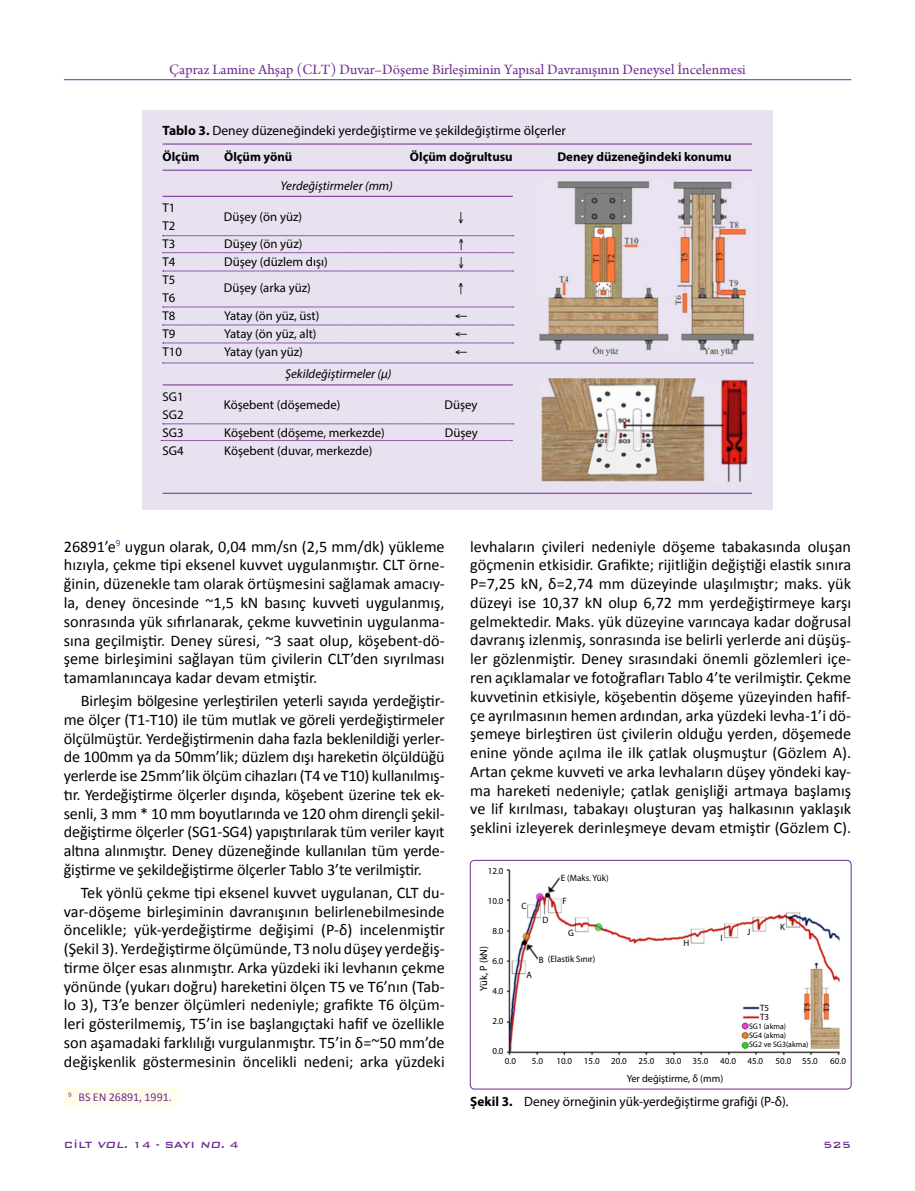
<style>
.page{position:relative;width:915px;height:1191px;background:#fff}
.page>*{position:absolute;margin:0;border:0;box-sizing:border-box;transform-origin:0 0}
.t1{font:16.2px/18.8px "Calibri";color:#000;text-align:justify}
.t2{font:15px "Arno Pro";color:#6f2c91}
.t3{font:13.5px "Myriad Pro";color:#000}
.t4{font:12.75px/18px "Myriad Pro";color:#000;text-align:justify}
.t5{font:700 12.75px "Myriad Pro";color:#000}
.t6{font:italic 12.75px "Myriad Pro";color:#000}
.t7{font:500 12px "Bank Gothic BT";color:#6f2c91}
.t8{font:12px "Calibri";color:#6f2c91}
.t9{font:10.5px "Myriad Pro";color:#000}
.t10{font:9.15px/9.3px "Myriad Pro";color:#000}
.t11{font:8.1px/9.3px "Myriad Pro";color:#000}
.s1{font-weight:700}
.s2{font-style:italic}
</style>
<div class="page">
<hr style="left:64px;top:79px;width:786px;height:1px;background:#6f2c91">
<div style="left:64px;top:1088px;width:112px;height:17px;background:#fffde9"></div>
<div style="left:142px;top:110px;width:630px;height:400px;background:#e8e1f0"></div>
<hr style="left:162px;top:170px;width:590px;height:1px;background:#6f2c91">
<hr style="left:162px;top:196px;width:350px;height:1px;background:#6f2c91">
<svg style="left:162px;top:307px;width:351px;height:1px"></svg>
<svg style="left:162px;top:325px;width:351px;height:1px"></svg>
<svg style="left:162px;top:343px;width:351px;height:1px"></svg>
<svg style="left:162px;top:423px;width:351px;height:1px"></svg>
<svg style="left:161px;top:440px;width:351px;height:1px"></svg>
<hr style="left:162px;top:385px;width:350px;height:1px;background:#6f2c91">
<svg style="left:162px;top:363px;width:590px;height:1px"></svg>
<hr style="left:162px;top:144px;width:590px;height:1px;background:#6f2c91">
<hr style="left:162px;top:493px;width:590px;height:1px;background:#6f2c91">
<img style="left:506px;top:869px;width:334px;height:187px">
<div style="left:470px;top:860px;width:381px;height:229px;border:1px solid #6f2c91;border-radius:4px"></div>
<img style="left:539px;top:181px;width:215px;height:175px">
<img style="left:541px;top:378px;width:207px;height:105px">
<svg style="left:162px;top:235px;width:351px;height:37px"></svg>
<p class="t2" style="left:169px;top:61px;width:578px">Çapraz Lamine Ahşap (CLT) Duvar–Döşeme Birleşiminin Yapısal Davranışının Deneysel İncelenmesi</p>
<p class="t3" style="left:162px;top:123px;width:404px"><span class="s1">Tablo 3.</span> Deney düzeneğindeki yerdeğiştirme ve şekildeğiştirme ölçerler</p>
<p class="t5" style="left:162px;top:148px;width:38px">Ölçüm</p>
<p class="t5" style="left:224px;top:148px;width:70px">Ölçüm yönü</p>
<p class="t5" style="left:410px;top:148px;width:104px">Ölçüm doğrultusu</p>
<p class="t5" style="left:557px;top:148px;width:176px">Deney düzeneğindeki konumu</p>
<p class="t6" style="left:280px;top:177px;width:114px">Yerdeğiştirmeler (mm)</p>
<p class="t4" style="left:162px;top:198px;width:14px">T1<br>T2<br>T3</p>
<p class="t4" style="left:224px;top:207px;width:80px">Düşey (ön yüz)</p>
<p class="t4" style="left:224px;top:234px;width:80px">Düşey (ön yüz)</p>
<p class="t4" style="left:162px;top:252px;width:14px">T4</p>
<p class="t4" style="left:224px;top:252px;width:105px">Düşey (düzlem dışı)</p>
<p class="t4" style="left:162px;top:270px;width:14px">T5<br>T6<br>T8</p>
<p class="t4" style="left:224px;top:279px;width:88px">Düşey (arka yüz)</p>
<p class="t4" style="left:224px;top:306px;width:97px">Yatay (ön yüz, üst)</p>
<p class="t4" style="left:162px;top:324px;width:14px">T9</p>
<p class="t4" style="left:224px;top:324px;width:94px">Yatay (ön yüz, alt)</p>
<p class="t4" style="left:162px;top:342px;width:21px">T10</p>
<p class="t4" style="left:224px;top:342px;width:80px">Yatay (yan yüz)</p>
<p class="t6" style="left:285px;top:366px;width:108px">Şekildeğiştirmeler (μ)</p>
<p class="t4" style="left:163px;top:387px;width:23px">SG1<br>SG2<br>SG3</p>
<p class="t4" style="left:224px;top:396px;width:118px">Köşebent (döşemede)</p>
<p class="t4" style="left:444px;top:396px;width:34px">Düşey</p>
<p class="t4" style="left:224px;top:423px;width:162px">Köşebent (döşeme, merkezde)</p>
<p class="t4" style="left:445px;top:423px;width:34px">Düşey</p>
<p class="t4" style="left:163px;top:441px;width:23px">SG4</p>
<p class="t4" style="left:224px;top:441px;width:150px">Köşebent (duvar, merkezde)</p>
<p class="t1" style="left:64px;top:536px;width:382px">26891’e<sup>9</sup> uygun olarak, 0,04 mm/sn (2,5 mm/dk) yükleme hızıyla, çekme tipi eksenel kuvvet uygulanmıştır. CLT örne&shy;ğinin, düzenekle tam olarak örtüşmesini sağlamak amacıy&shy;la, deney öncesinde ~1,5 kN basınç kuvveti uygulanmış, sonrasında yük sıfırlanarak, çekme kuvvetinin uygulanma&shy;sına geçilmiştir. Deney süresi, ~3 saat olup, köşebent-dö&shy;şeme birleşimini sağlayan tüm çivilerin CLT’den sıyrılması tamamlanıncaya kadar devam etmiştir.</p>
<p class="t1" style="left:64px;top:690px;width:382px;text-indent:17px">Birleşim bölgesine yerleştirilen yeterli sayıda yerdeğiştir&shy;me ölçer (T1-T10) ile tüm mutlak ve göreli yerdeğiştirmeler ölçülmüştür. Yerdeğiştirmenin daha fazla beklenildiği yerler&shy;de 100mm ya da 50mm’lik; düzlem dışı hareketin ölçüldüğü yerlerde ise 25mm’lik ölçüm cihazları (T4 ve T10) kullanılmış&shy;tır. Yerdeğiştirme ölçerler dışında, köşebent üzerine tek ek&shy;senli, 3 mm * 10 mm boyutlarında ve 120 ohm dirençli şekil&shy;değiştirme ölçerler (SG1-SG4) yapıştırılarak tüm veriler kayıt altına alınmıştır. Deney düzeneğinde kullanılan tüm yerde&shy;ğiştirme ve şekildeğiştirme ölçerler Tablo 3’te verilmiştir.</p>
<p class="t1" style="left:64px;top:882px;width:382px;text-indent:17px">Tek yönlü çekme tipi eksenel kuvvet uygulanan, CLT du&shy;var-döşeme birleşiminin davranışının belirlenebilmesinde öncelikle; yük-yerdeğiştirme değişimi (P-δ) incelenmiştir (Şekil 3). Yerdeğiştirme ölçümünde, T3 nolu düşey yerdeğiş&shy;tirme ölçer esas alınmıştır. Arka yüzdeki iki levhanın çekme yönünde (yukarı doğru) hareketini ölçen T5 ve T6’nın (Tab&shy;lo 3), T3’e benzer ölçümleri nedeniyle; grafikte T6 ölçüm&shy;leri gösterilmemiş, T5’in ise başlangıçtaki hafif ve özellikle son aşamadaki farklılığı vurgulanmıştır. T5’in δ=~50 mm’de değişkenlik göstermesinin öncelikli nedeni; arka yüzdeki</p>
<p class="t8" style="left:68px;top:1089px;width:105px"><sup>9</sup> BS EN 26891, 1991.</p>
<p class="t1" style="left:470px;top:536px;width:382px">levhaların çivileri nedeniyle döşeme tabakasında oluşan göçmenin etkisidir. Grafikte; rijitliğin değiştiği elastik sınıra P=7,25 kN, δ=2,74 mm düzeyinde ulaşılmıştır; maks. yük düzeyi ise 10,37 kN olup 6,72 mm yerdeğiştirmeye karşı gelmektedir. Maks. yük düzeyine varıncaya kadar doğrusal davranış izlenmiş, sonrasında ise belirli yerlerde ani düşüş&shy;ler gözlenmiştir. Deney sırasındaki önemli gözlemleri içe&shy;ren açıklamalar ve fotoğrafları Tablo 4’te verilmiştir. Çekme kuvvetinin etkisiyle, köşebentin döşeme yüzeyinden hafif&shy;çe ayrılmasının hemen ardından, arka yüzdeki levha-1’i dö&shy;şemeye birleştiren üst çivilerin olduğu yerden, döşemede enine yönde açılma ile ilk çatlak oluşmuştur (Gözlem A).<br>Artan çekme kuvveti ve arka levhaların düşey yöndeki kay&shy;ma hareketi nedeniyle; çatlak genişliği artmaya başlamış ve lif kırılması, tabakayı oluşturan yaş halkasının yaklaşık şeklini izleyerek derinleşmeye devam etmiştir (Gözlem C).</p>
<p class="t10" style="left:487px;top:866px;width:17px">12.0</p>
<p class="t10" style="left:487px;top:896px;width:17px">10.0</p>
<p class="t10" style="left:492px;top:926px;width:13px">8.0</p>
<p class="t10" style="left:492px;top:956px;width:13px">6.0</p>
<p class="t10" style="left:492px;top:986px;width:13px">4.0</p>
<p class="t10" style="left:492px;top:1016px;width:13px">2.0</p>
<p class="t10" style="left:492px;top:1046px;width:13px">0.0</p>
<p class="t10" style="left:560px;top:873px;width:49px">E (Maks. Yük)</p>
<p class="t10" style="left:562px;top:896px;width:6px">F</p>
<p class="t10" style="left:521px;top:900px;width:7px">C</p>
<p class="t10" style="left:542px;top:915px;width:7px">D</p>
<p class="t10" style="left:779px;top:922px;width:6px">K</p>
<p class="t10" style="left:747px;top:927px;width:5px">J</p>
<p class="t10" style="left:568px;top:928px;width:7px">G</p>
<p class="t10" style="left:720px;top:933px;width:4px">I</p>
<p class="t10" style="left:683px;top:938px;width:7px">H</p>
<p class="t9" style="left:477px;top:991px;width:47px;rotate:-90deg">Yük, P (kN)</p>
<p class="t10" style="left:538px;top:954px;width:58px">B (Elastik Sınır)</p>
<p class="t10" style="left:526px;top:970px;width:7px">A</p>
<p class="t10" style="left:759px;top:1002px;width:11px">T5<br>T3</p>
<p class="t11" style="left:748px;top:1021px;width:61px">SG1 (akma)<br>SG4 (akma)<br>SG2 ve SG3(akma)</p>
<p class="t10" style="left:775px;top:1056px;width:44px">50.0 55.0</p>
<p class="t10" style="left:830px;top:1056px;width:17px">60.0</p>
<p class="t10" style="left:504px;top:1056px;width:13px">0.0</p>
<p class="t10" style="left:531px;top:1056px;width:13px">5.0</p>
<p class="t10" style="left:556px;top:1056px;width:17px">10.0</p>
<p class="t10" style="left:611px;top:1056px;width:17px">20.0</p>
<p class="t10" style="left:638px;top:1056px;width:71px">25.0 30.0 35.0</p>
<p class="t10" style="left:720px;top:1056px;width:17px">40.0</p>
<p class="t10" style="left:747px;top:1056px;width:17px">45.0</p>
<p class="t10" style="left:583px;top:1056px;width:17px">15.0</p>
<p class="t9" style="left:626px;top:1071px;width:98px">Yer değiştirme, δ (mm)</p>
<p class="t3" style="left:470px;top:1092px;width:320px"><span class="s1">Şekil 3.</span> Deney örneğinin yük-yerdeğiştirme grafiği (P-δ).</p>
<p class="t7" style="left:64px;top:1138px;width:176px">CİLT <span class="s2">VOL.</span> 14 - SAYI <span class="s2">NO.</span> 4</p>
<p class="t7" style="left:823px;top:1138px;width:29px">525</p>
</div>
